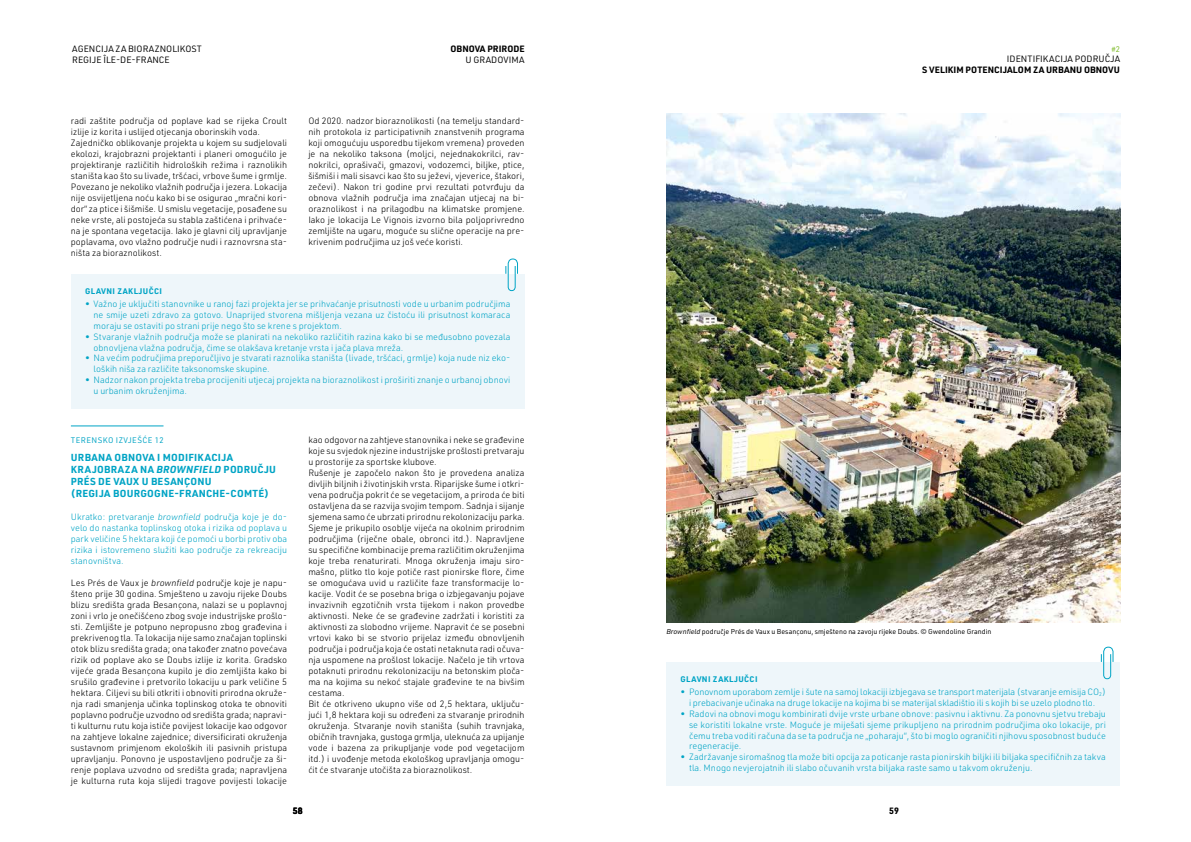
<style>
.page{position:relative;width:1191px;height:842px;background:#fff}
.page>*{position:absolute;margin:0;border:0;box-sizing:border-box;transform-origin:0 0}
.t1{font:700 10px/12px "URWDIN";letter-spacing:.025em;color:#00a4c5}
.t2{font:300 9px/11px "URWDIN";color:#000}
.t3{font:300 9px/10.8px "URWDIN";color:#00a4c5}
.t4{font:9px/10.8px "URWDIN";color:#000}
.t5{font:700 9px "URWDIN";color:#000}
.t6{font:700 8px "URWDIN";letter-spacing:.05em;color:#00a4c5}
.t7{font:8px "URWDIN";letter-spacing:.05em;color:#00a4c5}
.t8{font:8px "URWDIN";color:#7cb926}
.t9{font:7px "URWDIN";color:#000}
.s1{font-style:italic}
</style>
<div class="page">
<hr style="left:71px;top:425px;width:92px;height:1px;background:#00a4c5">
<div style="left:71px;top:274px;width:453px;height:134px;background:#eef6fa"></div>
<img style="left:666px;top:113px;width:454px;height:509px">
<div style="left:666px;top:662px;width:454px;height:124px;background:#eef6fa"></div>
<svg style="left:505px;top:258px;width:13px;height:33px"></svg>
<svg style="left:1100px;top:646px;width:14px;height:34px"></svg>
<p class="t4" style="left:72px;top:43px;width:131px">AGENCIJA ZA BIORAZNOLIKOST<br>REGIJE ÎLE-DE-FRANCE</p>
<p class="t5" style="left:450px;top:43px;width:75px">OBNOVA PRIRODE</p>
<p class="t4" style="left:465px;top:54px;width:60px">U GRADOVIMA</p>
<p class="t2" style="left:71px;top:115px;width:218px">radi zaštite područja od poplave kad se rijeka Croult izlije iz korita i uslijed otjecanja oborinskih voda.<br>Zajedničko oblikovanje projekta u kojem su sudjelovali ekolozi, krajobrazni projektanti i planeri omogućilo je projektiranje različitih hidroloških režima i raznolikih staništa kao što su livade, tršćaci, vrbove šume i grmlje.<br>Povezano je nekoliko vlažnih područja i jezera. Lokacija nije osvijetljena noću kako bi se osigurao „mračni kori&shy;dor“ za ptice i šišmiše. U smislu vegetacije, posađene su neke vrste, ali postojeća su stabla zaštićena i prihvaće&shy;na je spontana vegetacija. Iako je glavni cilj upravljanje poplavama, ovo vlažno područje nudi i raznovrsna sta&shy;ništa za bioraznolikost.</p>
<p class="t2" style="left:308px;top:115px;width:218px">Od 2020. nadzor bioraznolikosti (na temelju standard&shy;nih protokola iz participativnih znanstvenih programa koji omogućuju usporedbu tijekom vremena) proveden je na nekoliko taksona (moljci, nejednakokrilci, rav&shy;nokrilci, oprašivači, gmazovi, vodozemci, biljke, ptice, šišmiši i mali sisavci kao što su ježevi, vjeverice, štakori, zečevi). Nakon tri godine prvi rezultati potvrđuju da obnova vlažnih područja ima značajan utjecaj na bi&shy;oraznolikost i na prilagodbu na klimatske promjene.<br>Iako je lokacija Le Vignois izvorno bila poljoprivredno zemljište na ugaru, moguće su slične operacije na pre&shy;krivenim područjima uz još veće koristi.</p>
<p class="t6" style="left:85px;top:285px;width:78px">GLAVNI ZAKLJUČCI</p>
<p class="t3" style="left:94px;top:298px;width:418px;text-align:justify;text-indent:-9px">• Važno je uključiti stanovnike u ranoj fazi projekta jer se prihvaćanje prisutnosti vode u urbanim područjima ne smije uzeti zdravo za gotovo. Unaprijed stvorena mišljenja vezana uz čistoću ili prisutnost komaraca moraju se ostaviti po strani prije nego što se krene s projektom.</p>
<p class="t3" style="left:94px;top:331px;width:418px;text-indent:-9px">• Stvaranje vlažnih područja može se planirati na nekoliko različitih razina kako bi se međusobno povezala obnovljena vlažna područja, čime se olakšava kretanje vrsta i jača plava mreža.</p>
<p class="t3" style="left:94px;top:352px;width:418px;text-indent:-9px">• Na većim područjima preporučljivo je stvarati raznolika staništa (livade, tršćaci, grmlje) koja nude niz eko&shy;loških niša za različite taksonomske skupine.</p>
<p class="t3" style="left:94px;top:374px;width:418px;text-indent:-9px">• Nadzor nakon projekta treba procijeniti utjecaj projekta na bioraznolikost i proširiti znanje o urbanoj obnovi u urbanim okruženjima.</p>
<p class="t7" style="left:71px;top:435px;width:94px">TERENSKO IZVJEŠĆE 12</p>
<p class="t1" style="left:71px;top:451px;width:207px">URBANA OBNOVA I MODIFIKACIJA<br>KRAJOBRAZA NA <span class="s1">BROWNFIELD</span> PODRUČJU<br>PRÉS DE VAUX U BESANÇONU<br>(REGIJA BOURGOGNE-FRANCHE-COMTÉ)</p>
<p class="t3" style="left:71px;top:511px;width:218px;text-align:justify">Ukratko: pretvaranje <span class="s1">brownfield</span> područja koje je do&shy;velo do nastanka toplinskog otoka i rizika od poplava u park veličine 5 hektara koji će pomoći u borbi protiv oba rizika i istovremeno služiti kao područje za rekreaciju stanovništva.</p>
<p class="t2" style="left:71px;top:577px;width:218px;text-align:justify">Les Prés de Vaux je <span class="s1">brownfield</span> područje koje je napu&shy;šteno prije 30 godina. Smješteno u zavoju rijeke Doubs blizu središta grada Besançona, nalazi se u poplavnoj zoni i vrlo je onečišćeno zbog svoje industrijske prošlo&shy;sti. Zemljište je potpuno nepropusno zbog građevina i prekrivenog tla. Ta lokacija nije samo značajan toplinski otok blizu središta grada; ona također znatno povećava rizik od poplave ako se Doubs izlije iz korita. Gradsko vijeće grada Besançona kupilo je dio zemljišta kako bi srušilo građevine i pretvorilo lokaciju u park veličine 5 hektara. Ciljevi su bili otkriti i obnoviti prirodna okruže&shy;nja radi smanjenja učinka toplinskog otoka te obnoviti poplavno područje uzvodno od središta grada; napravi&shy;ti kulturnu rutu koja ističe povijest lokacije kao odgovor na zahtjeve lokalne zajednice; diversificirati okruženja sustavnom primjenom ekoloških ili pasivnih pristupa upravljanju. Ponovno je uspostavljeno područje za ši&shy;renje poplava uzvodno od središta grada; napravljena je kulturna ruta koja slijedi tragove povijesti lokacije</p>
<p class="t2" style="left:308px;top:434px;width:218px">kao odgovor na zahtjeve stanovnika i neke se građevine koje su svjedok njezine industrijske prošlosti pretvaraju u prostorije za sportske klubove.<br>Rušenje je započelo nakon što je provedena analiza divljih biljnih i životinjskih vrsta. Riparijske šume i otkri&shy;vena područja pokrit će se vegetacijom, a priroda će biti ostavljena da se razvija svojim tempom. Sadnja i sijanje sjemena samo će ubrzati prirodnu rekolonizaciju parka.<br>Sjeme je prikupilo osoblje vijeća na okolnim prirodnim područjima (riječne obale, obronci itd.). Napravljene su specifične kombinacije prema različitim okruženjima koje treba renaturirati. Mnoga okruženja imaju siro&shy;mašno, plitko tlo koje potiče rast pionirske flore, čime se omogućava uvid u različite faze transformacije lo&shy;kacije. Vodit će se posebna briga o izbjegavanju pojave invazivnih egzotičnih vrsta tijekom i nakon provedbe aktivnosti. Neke će se građevine zadržati i koristiti za aktivnosti za slobodno vrijeme. Napravit će se posebni vrtovi kako bi se stvorio prijelaz između obnovljenih područja i područja koja će ostati netaknuta radi očuva&shy;nja uspomene na prošlost lokacije. Načelo je tih vrtova potaknuti prirodnu rekolonizaciju na betonskim ploča&shy;ma na kojima su nekoć stajale građevine te na bivšim cestama.<br>Bit će otkriveno ukupno više od 2,5 hektara, uključu&shy;jući 1,8 hektara koji su određeni za stvaranje prirodnih okruženja. Stvaranje novih staništa (suhih travnjaka, običnih travnjaka, gustoga grmlja, uleknuća za upijanje vode i bazena za prikupljanje vode pod vegetacijom itd.) i uvođenje metoda ekološkog upravljanja omogu&shy;ćit će stvaranje utočišta za bioraznolikost.</p>
<p class="t5" style="left:293px;top:805px;width:11px">58</p>
<p class="t8" style="left:1111px;top:43px;width:10px">#2</p>
<p class="t4" style="left:1007px;top:54px;width:115px">IDENTIFIKACIJA PODRUČJA</p>
<p class="t5" style="left:922px;top:64px;width:199px">S VELIKIM POTENCIJALOM ZA URBANU OBNOVU</p>
<p class="t9" style="left:666px;top:627px;width:326px"><span class="s1">Brownfield</span> područje Prés de Vaux u Besançonu, smješteno na zavoju rijeke Doubs. © Gwendoline Grandin</p>
<p class="t6" style="left:680px;top:673px;width:78px">GLAVNI ZAKLJUČCI</p>
<p class="t3" style="left:680px;top:687px;width:427px;text-align:center">• Ponovnom uporabom zemlje i šute na samoj lokaciji izbjegava se transport materijala (stvaranje emisija CO<sub>2</sub>) i prebacivanje učinaka na druge lokacije na kojima bi se materijal skladištio ili s kojih bi se uzelo plodno tlo.</p>
<p class="t3" style="left:689px;top:708px;width:418px;text-align:justify;text-indent:-9px">• Radovi na obnovi mogu kombinirati dvije vrste urbane obnove: pasivnu i aktivnu. Za ponovnu sjetvu trebaju se koristiti lokalne vrste. Moguće je miješati sjeme prikupljeno na prirodnim područjima oko lokacije, pri čemu treba voditi računa da se ta područja ne „poharaju“, što bi moglo ograničiti njihovu sposobnost buduće regeneracije.</p>
<p class="t3" style="left:689px;top:751px;width:418px;text-indent:-9px">• Zadržavanje siromašnog tla može biti opcija za poticanje rasta pionirskih biljki ili biljaka specifičnih za takva tla. Mnogo nevjerojatnih ili slabo očuvanih vrsta biljaka raste samo u takvom okruženju.</p>
<p class="t5" style="left:889px;top:805px;width:11px">59</p>
</div>
